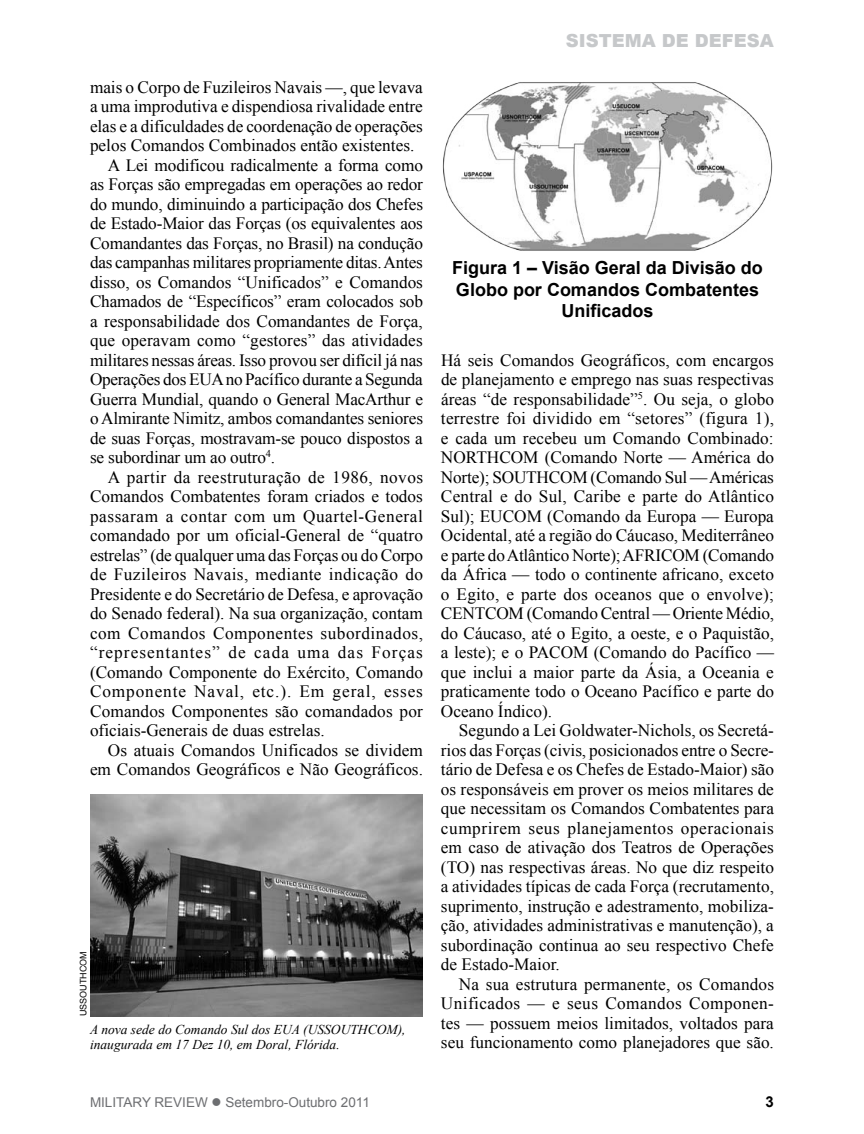
<style>
.page{position:relative;width:864px;height:1134px;background:#fff}
.page>*{position:absolute;margin:0;border:0;box-sizing:border-box;transform-origin:0 0}
.t1{font:700 18px/21.6px "Arial";color:#000;text-align:center}
.t2{font:900 18px "Arial";color:#c6c8ca}
.t3{font:17.25px/19.5px "Times New Roman";color:#000;text-align:justify}
.t4{font:17.25px "Times New Roman";letter-spacing:.025em;color:#000}
.t5{font:17.25px "Times New Roman";letter-spacing:.03em;color:#000}
.t6{font:17.25px "Times New Roman";letter-spacing:.05em;color:#000}
.t7{font:17.25px "Times New Roman";letter-spacing:.06em;color:#000}
.t8{font:700 15px "Arial";color:#000}
.t9{font:italic 13.5px/14.2px "Times New Roman";color:#000}
.t10{font:13.5px "Arial";color:#6d6e71}
.t11{font:9px "Arial";color:#000}
</style>
<div class="page">
<img style="left:442px;top:82px;width:331px;height:169px">
<img style="left:90px;top:794px;width:333px;height:222px">
<p class="t3" style="left:90px;top:77px;width:334px">mais o Corpo de Fuzileiros Navais —, que levava</p>
<p class="t3" style="left:90px;top:97px;width:334px">a uma improdutiva e dispendiosa rivalidade entre</p>
<p class="t3" style="left:90px;top:116px;width:334px">elas e a dificuldades de coordenação de operações</p>
<p class="t3" style="left:90px;top:136px;width:326px">pelos Comandos Combinados então existentes.</p>
<p class="t3" style="left:108px;top:155px;width:316px">A Lei modificou radicalmente a forma como</p>
<p class="t3" style="left:90px;top:175px;width:335px">as Forças são empregadas em operações ao redor</p>
<p class="t3" style="left:90px;top:194px;width:335px">do mundo, diminuindo a participação dos Chefes</p>
<p class="t3" style="left:90px;top:214px;width:335px">de Estado-Maior das Forças (os equivalentes aos</p>
<p class="t3" style="left:90px;top:233px;width:335px">Comandantes das Forças, no Brasil) na condução</p>
<p class="t3" style="left:90px;top:253px;width:334px">das campanhas militares propriamente ditas. Antes</p>
<p class="t3" style="left:90px;top:272px;width:335px">disso, os Comandos “Unificados” e Comandos</p>
<p class="t3" style="left:90px;top:292px;width:335px">Chamados de “Específicos” eram colocados sob</p>
<p class="t3" style="left:90px;top:311px;width:334px">a responsabilidade dos Comandantes de Força,</p>
<p class="t3" style="left:90px;top:331px;width:334px">que operavam como “gestores” das atividades</p>
<p class="t3" style="left:90px;top:350px;width:334px">militares nessas áreas. Isso provou ser difícil já nas</p>
<p class="t3" style="left:90px;top:370px;width:334px">Operações dos EUA no Pacífico durante a Segunda</p>
<p class="t3" style="left:90px;top:389px;width:335px">Guerra Mundial, quando o General MacArthur e</p>
<p class="t3" style="left:90px;top:409px;width:335px">o Almirante Nimitz, ambos comandantes seniores</p>
<p class="t3" style="left:90px;top:428px;width:334px">de suas Forças, mostravam-se pouco dispostos a</p>
<p class="t3" style="left:90px;top:448px;width:187px">se subordinar um ao outro<sup>4</sup>.</p>
<p class="t4" style="left:108px;top:466px;width:317px">A partir da reestruturação de 1986, novos</p>
<p class="t3" style="left:90px;top:487px;width:334px">Comandos Combatentes foram criados e todos</p>
<p class="t5" style="left:90px;top:505px;width:334px">passaram a contar com um Quartel-General</p>
<p class="t3" style="left:90px;top:526px;width:334px">comandado por um oficial-General de “quatro</p>
<p class="t3" style="left:90px;top:545px;width:334px">estrelas” (de qualquer uma das Forças ou do Corpo</p>
<p class="t4" style="left:90px;top:563px;width:335px">de Fuzileiros Navais, mediante indicação do</p>
<p class="t3" style="left:90px;top:584px;width:334px">Presidente e do Secretário de Defesa, e aprovação</p>
<p class="t3" style="left:90px;top:604px;width:335px">do Senado federal). Na sua organização, contam</p>
<p class="t5" style="left:90px;top:622px;width:335px">com Comandos Componentes subordinados,</p>
<p class="t7" style="left:90px;top:641px;width:334px">“representantes” de cada uma das Forças</p>
<p class="t3" style="left:90px;top:662px;width:335px">(Comando Componente do Exército, Comando</p>
<p class="t6" style="left:90px;top:680px;width:335px">Componente Naval, etc.). Em geral, esses</p>
<p class="t3" style="left:90px;top:701px;width:334px">Comandos Componentes são comandados por</p>
<p class="t3" style="left:90px;top:721px;width:236px">oficiais-Generais de duas estrelas.</p>
<p class="t3" style="left:108px;top:740px;width:316px">Os atuais Comandos Unificados se dividem</p>
<p class="t3" style="left:90px;top:760px;width:334px">em Comandos Geográficos e Não Geográficos.</p>
<p class="t11" style="left:77px;top:1016px;width:66px;rotate:-90deg">USSOUTHCOM</p>
<p class="t9" style="left:90px;top:1023px;width:317px">A nova sede do Comando Sul dos EUA (USSOUTHCOM), inaugurada em 17 Dez 10, em Doral, Flórida.</p>
<p class="t2" style="left:566px;top:27px;width:209px">SISTEMA DE DEFESA</p>
<p class="t1" style="left:452px;top:258px;width:312px">Figura 1 – Visão Geral da Divisão do<br>Globo por Comandos Combatentes<br>Unificados</p>
<p class="t3" style="left:441px;top:350px;width:335px">Há seis Comandos Geográficos, com encargos de planejamento e emprego nas suas respectivas áreas “de responsabilidade”<sup>5</sup>. Ou seja, o globo terrestre foi dividido em “setores” (figura 1), e cada um recebeu um Comando Combinado:<br>NORTHCOM (Comando Norte — América do Norte); SOUTHCOM (Comando Sul — Américas Central e do Sul, Caribe e parte do Atlântico Sul); EUCOM (Comando da Europa — Europa Ocidental, até a região do Cáucaso, Mediterrâneo e parte do Atlântico Norte); AFRICOM (Comando da África — todo o continente africano, exceto o Egito, e parte dos oceanos que o envolve); CENTCOM (Comando Central — Oriente Médio, do Cáucaso, até o Egito, a oeste, e o Paquistão, a leste); e o PACOM (Comando do Pacífico — que inclui a maior parte da Ásia, a Oceania e praticamente todo o Oceano Pacífico e parte do Oceano Índico).</p>
<p class="t3" style="left:441px;top:721px;width:335px;text-indent:18px">Segundo a Lei Goldwater-Nichols, os Secretá&shy;rios das Forças (civis, posicionados entre o Secre&shy;tário de Defesa e os Chefes de Estado-Maior) são os responsáveis em prover os meios militares de que necessitam os Comandos Combatentes para cumprirem seus planejamentos operacionais em caso de ativação dos Teatros de Operações (TO) nas respectivas áreas. No que diz respeito a atividades típicas de cada Força (recrutamento, suprimento, instrução e adestramento, mobiliza&shy;ção, atividades administrativas e manutenção), a subordinação continua ao seu respectivo Chefe de Estado-Maior.</p>
<p class="t3" style="left:441px;top:974px;width:335px;text-indent:18px">Na sua estrutura permanente, os Comandos Unificados — e seus Comandos Componen&shy;tes — possuem meios limitados, voltados para seu funcionamento como planejadores que são.</p>
<p class="t10" style="left:90px;top:1093px;width:281px">MILITARY REVIEW ● Setembro-Outubro 2011</p>
<p class="t8" style="left:766px;top:1092px;width:10px">3</p>
</div>
